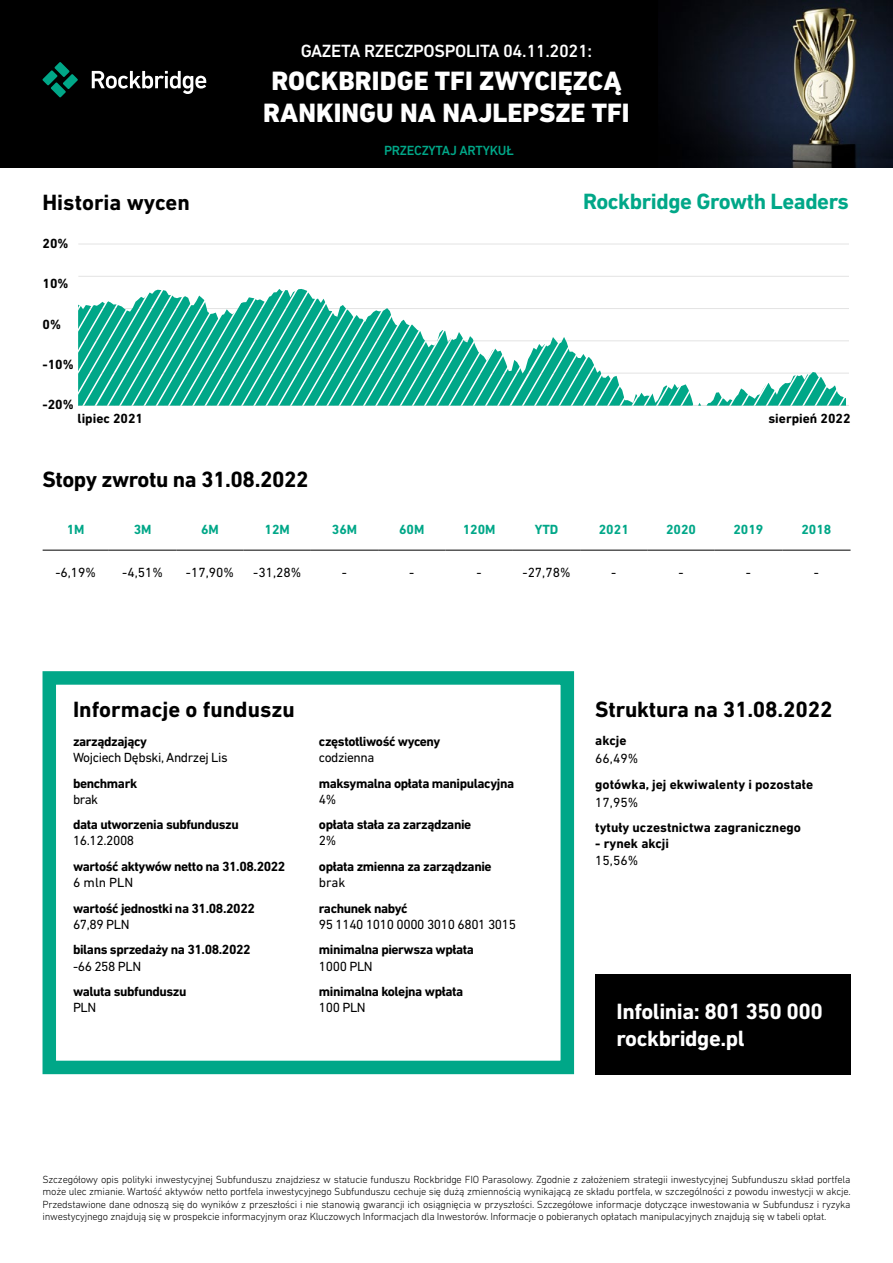
<style>
.page{position:relative;width:893px;height:1263px;background:#fff}
.page>*{position:absolute;margin:0;border:0;box-sizing:border-box;transform-origin:0 0}
.t1{font:800 27px/32.4px "DIN Next LT Pro";color:#fff}
.t2{font:700 22.5px "DIN Next LT Pro";letter-spacing:-.01em;color:#000}
.t3{font:700 22.5px/27px "DIN Next LT Pro";letter-spacing:-.02em;color:#fff}
.t4{font:700 22.5px "DIN Next LT Pro";letter-spacing:-.02em;color:#00a788}
.t5{font:500 18px "DIN Next LT Pro";letter-spacing:-.02em;color:#fff}
.t6{font:700 13.5px "DIN Next LT Pro";letter-spacing:-.03em;color:#000}
.t7{font:13.5px "DIN Next LT Pro";letter-spacing:-.03em;color:#000}
.t8{font:700 13.5px "DIN Next LT Pro";color:#000}
.t9{font:700 13.5px "DIN Next LT Pro";color:#00a788}
.t10{font:500 13.5px "DIN Next LT Pro";letter-spacing:-.02em;color:#00a788}
.t11{font:300 10.5px/12.6px "DIN Next LT Pro";letter-spacing:-.02em;color:#000;text-align:justify}
</style>
<div class="page">
<img style="left:658px;top:0;width:235px;height:168px">
<div style="left:595px;top:974px;width:255px;height:100px;background:#000"></div>
<div style="left:0;top:0;width:658px;height:168px;background:#000"></div>
<svg style="left:42px;top:62px;width:36px;height:35px"></svg>
<svg style="left:92px;top:71px;width:114px;height:23px"></svg>
<hr style="left:78px;top:405px;width:771px;height:1px;background:#e3e3e3">
<hr style="left:78px;top:373px;width:771px;height:1px;background:#e3e3e3">
<hr style="left:78px;top:340px;width:771px;height:1px;background:#e3e3e3">
<hr style="left:78px;top:308px;width:771px;height:1px;background:#e3e3e3">
<hr style="left:78px;top:276px;width:771px;height:1px;background:#e3e3e3">
<hr style="left:78px;top:244px;width:771px;height:1px;background:#e3e3e3">
<svg style="left:78px;top:289px;width:768px;height:117px"></svg>
<div style="left:43px;top:671px;width:531px;height:403px;border:14px solid #00a788"></div>
<hr style="left:43px;top:550px;width:66px;height:1px;background:#000">
<hr style="left:109px;top:550px;width:67px;height:1px;background:#000">
<hr style="left:176px;top:550px;width:68px;height:1px;background:#000">
<hr style="left:244px;top:550px;width:67px;height:1px;background:#000">
<hr style="left:311px;top:550px;width:67px;height:1px;background:#000">
<hr style="left:378px;top:550px;width:67px;height:1px;background:#000">
<hr style="left:445px;top:550px;width:68px;height:1px;background:#000">
<hr style="left:513px;top:550px;width:67px;height:1px;background:#000">
<hr style="left:580px;top:550px;width:67px;height:1px;background:#000">
<hr style="left:647px;top:550px;width:68px;height:1px;background:#000">
<hr style="left:715px;top:550px;width:67px;height:1px;background:#000">
<hr style="left:782px;top:550px;width:68px;height:1px;background:#000">
<h2 class="t2" style="left:43px;top:189px;width:149px">Historia wycen</h2>
<p class="t6" style="left:43px;top:235px;width:28px">20%</p>
<p class="t6" style="left:43px;top:276px;width:28px">10%</p>
<p class="t6" style="left:43px;top:316px;width:20px">0%</p>
<p class="t6" style="left:43px;top:356px;width:33px">-10%</p>
<p class="t6" style="left:43px;top:397px;width:33px">-20%</p>
<h3 class="t5" style="left:301px;top:41px;width:293px">GAZETA RZECZPOSPOLITA 04.11.2021:</h3>
<h1 class="t1" style="left:263px;top:64px;width:368px">ROCKBRIDGE TFI ZWYCIĘZCĄ<br>RANKINGU NA NAJLEPSZE TFI</h1>
<p class="t10" style="left:384px;top:143px;width:131px">PRZECZYTAJ ARTYKUŁ</p>
<h2 class="t4" style="left:583px;top:188px;width:267px">Rockbridge Growth Leaders</h2>
<p class="t8" style="left:78px;top:411px;width:67px">lipiec 2021</p>
<p class="t8" style="left:768px;top:411px;width:84px">sierpień 2022</p>
<h2 class="t2" style="left:43px;top:466px;width:268px">Stopy zwrotu na 31.08.2022</h2>
<p class="t9" style="left:67px;top:521px;width:19px">1M</p>
<p class="t9" style="left:134px;top:521px;width:19px">3M</p>
<p class="t9" style="left:201px;top:521px;width:19px">6M</p>
<p class="t9" style="left:265px;top:521px;width:27px">12M</p>
<p class="t9" style="left:332px;top:521px;width:27px">36M</p>
<p class="t9" style="left:399px;top:521px;width:27px">60M</p>
<p class="t9" style="left:463px;top:521px;width:34px">120M</p>
<p class="t9" style="left:535px;top:521px;width:25px">YTD</p>
<p class="t9" style="left:599px;top:521px;width:32px">2021</p>
<p class="t9" style="left:666px;top:521px;width:32px">2020</p>
<p class="t9" style="left:733px;top:521px;width:32px">2019</p>
<p class="t9" style="left:801px;top:521px;width:32px">2018</p>
<p class="t7" style="left:55px;top:564px;width:42px">-6,19%</p>
<p class="t7" style="left:122px;top:564px;width:42px">-4,51%</p>
<p class="t7" style="left:186px;top:564px;width:50px">-17,90%</p>
<p class="t7" style="left:253px;top:564px;width:50px">-31,28%</p>
<p class="t7" style="left:342px;top:564px;width:7px">-</p>
<p class="t7" style="left:409px;top:564px;width:7px">-</p>
<p class="t7" style="left:477px;top:564px;width:7px">-</p>
<p class="t7" style="left:522px;top:564px;width:50px">-27,78%</p>
<p class="t7" style="left:611px;top:564px;width:7px">-</p>
<p class="t7" style="left:678px;top:564px;width:7px">-</p>
<p class="t7" style="left:746px;top:564px;width:7px">-</p>
<p class="t7" style="left:814px;top:564px;width:7px">-</p>
<h2 class="t2" style="left:73px;top:696px;width:223px">Informacje o funduszu</h2>
<p class="t6" style="left:73px;top:733px;width:76px">zarządzający</p>
<p class="t7" style="left:73px;top:750px;width:156px">Wojciech Dębski, Andrzej Lis</p>
<p class="t6" style="left:73px;top:775px;width:66px">benchmark</p>
<p class="t7" style="left:73px;top:791px;width:27px">brak</p>
<p class="t6" style="left:73px;top:817px;width:167px">data utworzenia subfunduszu</p>
<p class="t7" style="left:73px;top:833px;width:63px">16.12.2008</p>
<p class="t6" style="left:73px;top:858px;width:214px">wartość aktywów netto na 31.08.2022</p>
<p class="t7" style="left:73px;top:875px;width:62px">6 mln PLN</p>
<p class="t6" style="left:73px;top:900px;width:183px">wartość jednostki na 31.08.2022</p>
<p class="t7" style="left:73px;top:916px;width:58px">67,89 PLN</p>
<p class="t6" style="left:73px;top:942px;width:179px">bilans sprzedaży na 31.08.2022</p>
<p class="t7" style="left:73px;top:958px;width:70px">-66 258 PLN</p>
<p class="t6" style="left:73px;top:983px;width:115px">waluta subfunduszu</p>
<p class="t7" style="left:73px;top:1000px;width:25px">PLN</p>
<p class="t6" style="left:319px;top:733px;width:123px">częstotliwość wyceny</p>
<p class="t7" style="left:319px;top:750px;width:57px">codzienna</p>
<p class="t6" style="left:319px;top:775px;width:197px">maksymalna opłata manipulacyjna</p>
<p class="t7" style="left:319px;top:791px;width:19px">4%</p>
<p class="t6" style="left:319px;top:817px;width:154px">opłata stała za zarządzanie</p>
<p class="t7" style="left:319px;top:833px;width:19px">2%</p>
<p class="t6" style="left:319px;top:858px;width:174px">opłata zmienna za zarządzanie</p>
<p class="t7" style="left:319px;top:875px;width:28px">brak</p>
<p class="t6" style="left:319px;top:900px;width:90px">rachunek nabyć</p>
<p class="t7" style="left:319px;top:916px;width:199px">95 1140 1010 0000 3010 6801 3015</p>
<p class="t6" style="left:319px;top:942px;width:157px">minimalna pierwsza wpłata</p>
<p class="t7" style="left:319px;top:958px;width:55px">1000 PLN</p>
<p class="t6" style="left:319px;top:983px;width:146px">minimalna kolejna wpłata</p>
<p class="t7" style="left:319px;top:1000px;width:48px">100 PLN</p>
<h2 class="t2" style="left:595px;top:696px;width:239px">Struktura na 31.08.2022</h2>
<p class="t6" style="left:595px;top:733px;width:33px">akcje</p>
<p class="t7" style="left:595px;top:751px;width:44px">66,49%</p>
<p class="t8" style="left:595px;top:776px;width:219px">gotówka, jej ekwiwalenty i pozostałe</p>
<p class="t7" style="left:595px;top:795px;width:44px">17,95%</p>
<p class="t8" style="left:595px;top:820px;width:207px">tytuły uczestnictwa zagranicznego</p>
<p class="t8" style="left:595px;top:835px;width:75px">- rynek akcji</p>
<p class="t7" style="left:595px;top:853px;width:44px">15,56%</p>
<h2 class="t3" style="left:617px;top:998px;width:208px">Infolinia: 801 350 000 rockbridge.pl</h2>
<p class="t11" style="left:43px;top:1173px;width:810px">Szczegółowy opis polityki inwestycyjnej Subfunduszu znajdziesz w statucie funduszu Rockbridge FIO Parasolowy. Zgodnie z założeniem strategii inwestycyjnej Subfunduszu skład portfela może ulec zmianie. Wartość aktywów netto portfela inwestycyjnego Subfunduszu cechuje się dużą zmiennością wynikającą ze składu portfela, w szczególności z powodu inwestycji w akcje.<br>Przedstawione dane odnoszą się do wyników z przeszłości i nie stanowią gwarancji ich osiągnięcia w przyszłości. Szczegółowe informacje dotyczące inwestowania w Subfundusz i ryzyka inwestycyjnego znajdują się w prospekcie informacyjnym oraz Kluczowych Informacjach dla Inwestorów. Informacje o pobieranych opłatach manipulacyjnych znajdują się w tabeli opłat.</p>
</div>
